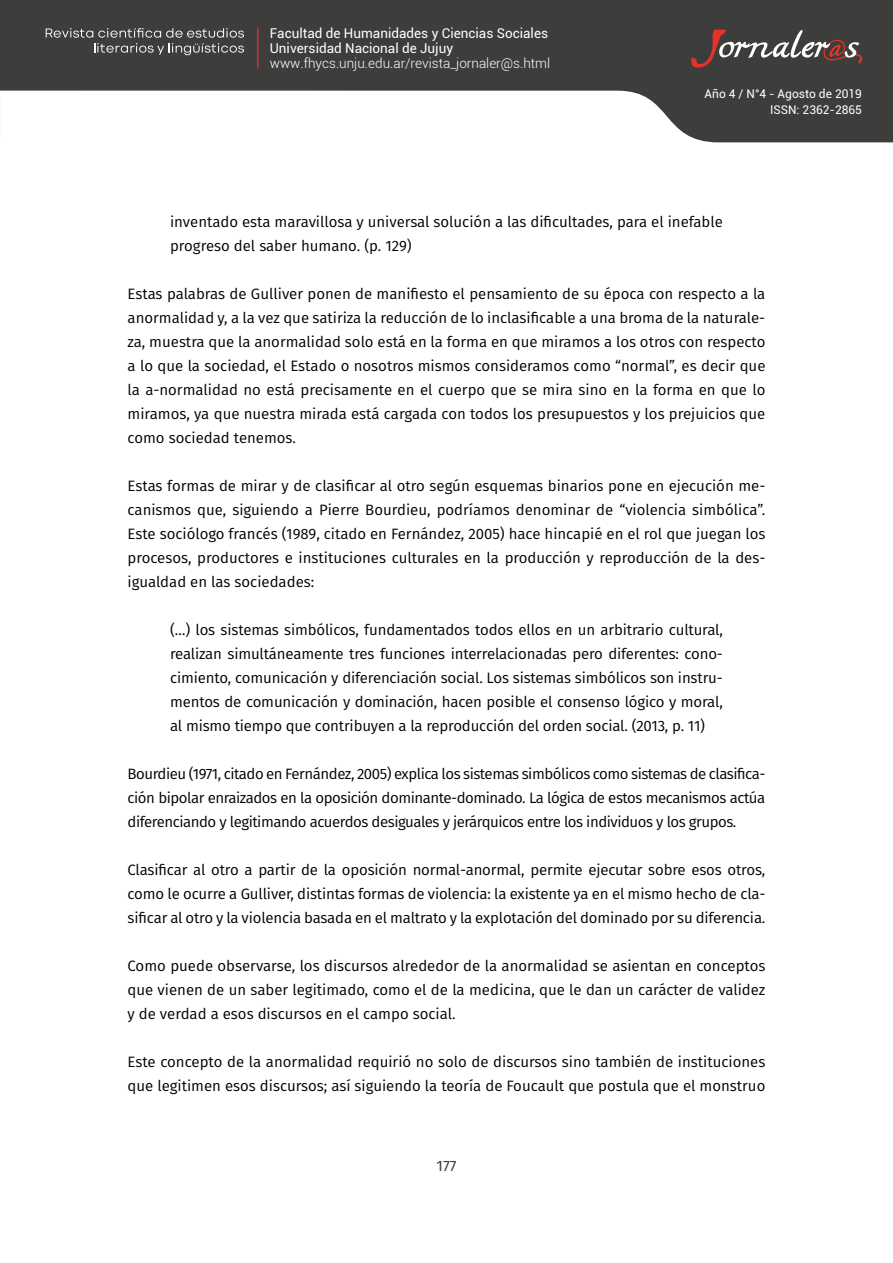
<style>
.page{position:relative;width:893px;height:1263px;background:#fff}
.page>*{position:absolute;margin:0;border:0;box-sizing:border-box;transform-origin:0 0}
.t1{font:15px/24px "Fira Sans";color:#000;text-align:justify}
.t2{font:15px "Fira Sans";color:#3c3c3b}
.t3{font:13.5px/15px "Roboto";color:#fff}
.t4{font:300 13.5px "Roboto";color:#fff}
.t5{font:12px/16.5px "Roboto";color:#fff;text-align:right}
</style>
<div class="page">
<svg style="left:0;top:0;width:893px;height:142px;fill:#3d3d3b"></svg>
<svg style="left:691px;top:29px;width:171px;height:39px;background:#605452"></svg>
<svg style="left:46px;top:28px;width:198px;height:27px;background:#5a5a58"></svg>
<hr style="left:257px;top:28px;width:1px;height:40px;background:#e63329">
<p class="t3" style="left:270px;top:25px;width:280px">Facultad de Humanidades y Ciencias Sociales<br>Universidad Nacional de Jujuy</p>
<p class="t4" style="left:270px;top:54px;width:282px">www.fhycs.unju.edu.ar/revista_jornaler@s.html</p>
<p class="t5" style="left:705px;top:85px;width:159px">Año 4 / N°4 - Agosto de 2019<br>ISSN: 2362-2865</p>
<p class="t1" style="left:170px;top:209px;width:554px">inventado esta maravillosa y universal solución a las dificultades, para el inefable progreso del saber humano. (p. 129)</p>
<p class="t1" style="left:128px;top:281px;width:639px">Estas palabras de Gulliver ponen de manifiesto el pensamiento de su época con respecto a la anormalidad y, a la vez que satiriza la reducción de lo inclasificable a una broma de la naturale&shy;za, muestra que la anormalidad solo está en la forma en que miramos a los otros con respecto a lo que la sociedad, el Estado o nosotros mismos consideramos como “normal”, es decir que la a-normalidad no está precisamente en el cuerpo que se mira sino en la forma en que lo miramos, ya que nuestra mirada está cargada con todos los presupuestos y los prejuicios que como sociedad tenemos.</p>
<p class="t1" style="left:128px;top:473px;width:639px">Estas formas de mirar y de clasificar al otro según esquemas binarios pone en ejecución me&shy;canismos que, siguiendo a Pierre Bourdieu, podríamos denominar de “violencia simbólica”.<br>Este sociólogo francés (1989, citado en Fernández, 2005) hace hincapié en el rol que juegan los procesos, productores e instituciones culturales en la producción y reproducción de la des&shy;igualdad en las sociedades:</p>
<p class="t1" style="left:170px;top:617px;width:554px">(…) los sistemas simbólicos, fundamentados todos ellos en un arbitrario cultural, realizan simultáneamente tres funciones interrelacionadas pero diferentes: cono&shy;cimiento, comunicación y diferenciación social. Los sistemas simbólicos son instru&shy;mentos de comunicación y dominación, hacen posible el consenso lógico y moral, al mismo tiempo que contribuyen a la reproducción del orden social. (2013, p. 11)</p>
<p class="t1" style="left:128px;top:761px;width:639px">Bourdieu (1971, citado en Fernández, 2005) explica los sistemas simbólicos como sistemas de clasifica&shy;ción bipolar enraizados en la oposición dominante-dominado. La lógica de estos mecanismos actúa diferenciando y legitimando acuerdos desiguales y jerárquicos entre los individuos y los grupos.</p>
<p class="t1" style="left:128px;top:857px;width:639px">Clasificar al otro a partir de la oposición normal-anormal, permite ejecutar sobre esos otros, como le ocurre a Gulliver, distintas formas de violencia: la existente ya en el mismo hecho de cla&shy;sificar al otro y la violencia basada en el maltrato y la explotación del dominado por su diferencia.</p>
<p class="t1" style="left:128px;top:953px;width:639px">Como puede observarse, los discursos alrededor de la anormalidad se asientan en conceptos que vienen de un saber legitimado, como el de la medicina, que le dan un carácter de validez y de verdad a esos discursos en el campo social.</p>
<p class="t1" style="left:128px;top:1049px;width:639px">Este concepto de la anormalidad requirió no solo de discursos sino también de instituciones que legitimen esos discursos; así siguiendo la teoría de Foucault que postula que el monstruo</p>
<p class="t2" style="left:437px;top:1155px;width:21px">177</p>
</div>
